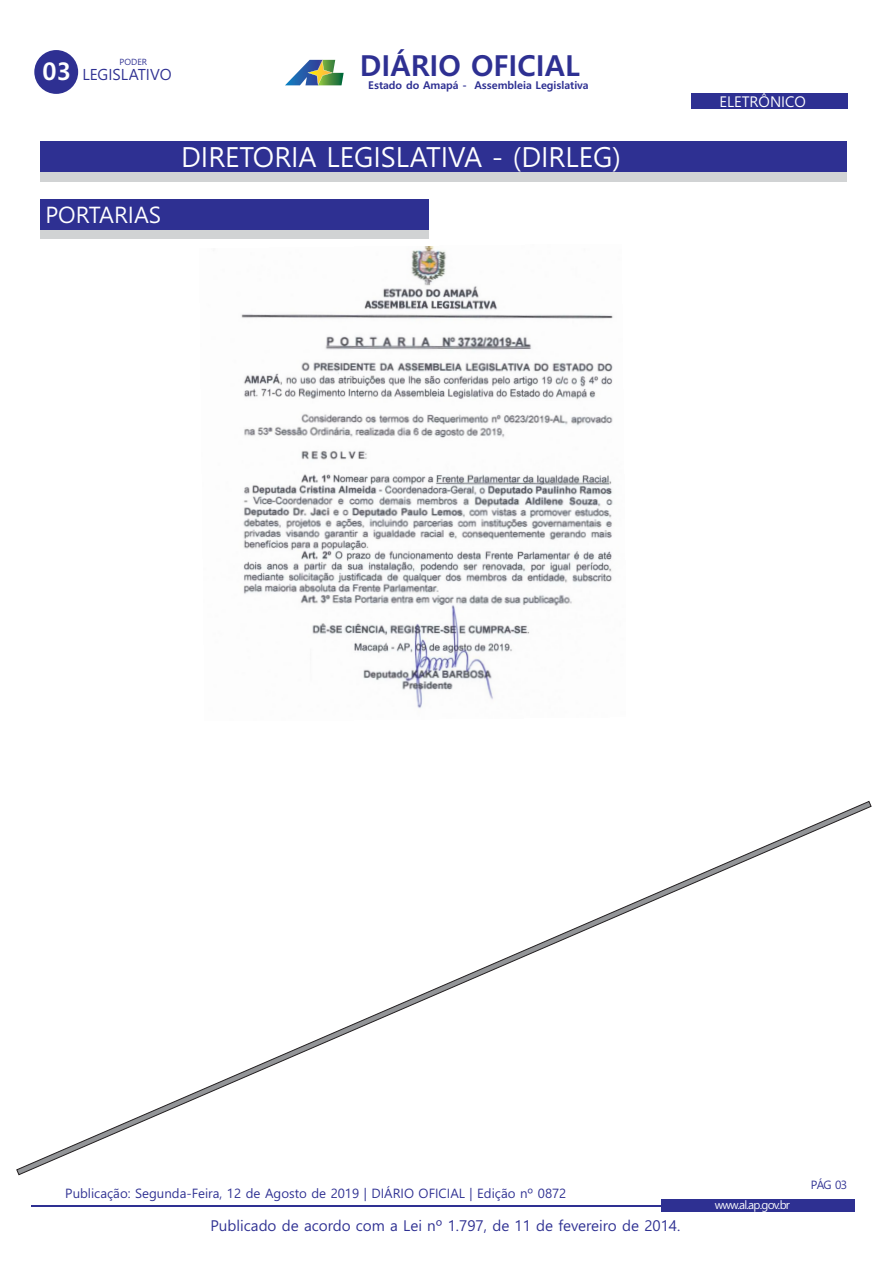
<style>
.page{position:relative;width:893px;height:1263px;background:#fff}
.page>*{position:absolute;margin:0;border:0;box-sizing:border-box;transform-origin:0 0}
.t1{font:700 28.8px "Malgun Gothic";color:#2e3092}
.t2{font:27.6px "Malgun Gothic";color:#fff}
.t3{font:700 24.3px "Malgun Gothic";color:#fff}
.t4{font:22.65px "Malgun Gothic";color:#fff}
.t5{font:15.3px "Malgun Gothic";color:#2e3092}
.t6{font:14.85px "Malgun Gothic";color:#2e3092}
.t7{font:14.7px "Malgun Gothic";color:#fff}
.t8{font:12.9px "Malgun Gothic";color:#2e3092}
.t9{font:11.55px "Malgun Gothic";letter-spacing:-.065em;color:#fff}
.t10{font:11.55px "Malgun Gothic";color:#2e3092}
.t11{font:700 10.65px "Malgun Gothic";color:#2e3092}
.t12{font:8.7px "Malgun Gothic";color:#2e3092}
</style>
<div class="page">
<hr style="left:31px;top:1205px;width:698px;height:1px;background:#2e3092">
<div style="left:661px;top:1199px;width:194px;height:13px;background:#2e3092"></div>
<svg style="left:285px;top:60px;width:59px;height:25px"></svg>
<div style="left:34px;top:50px;width:44px;height:44px;background:#2e3092;border-radius:50%"></div>
<div style="left:691px;top:93px;width:157px;height:16px;background:#2e3092"></div>
<div style="left:41px;top:156px;width:806px;height:26px;background:#d1d3d4"></div>
<div style="left:41px;top:142px;width:806px;height:30px;background:#2e3092"></div>
<div style="left:41px;top:214px;width:388px;height:25px;background:#d1d3d4"></div>
<div style="left:41px;top:199px;width:388px;height:30px;background:#2e3092"></div>
<svg style="left:16px;top:801px;width:856px;height:375px"></svg>
<img style="left:241px;top:246px;width:372px;height:463px">
<h3 class="t3" style="left:43px;top:61px;width:30px">03</h3>
<p class="t12" style="left:120px;top:58px;width:29px">PODER</p>
<p class="t5" style="left:82px;top:68px;width:91px">LEGISLATIVO</p>
<h1 class="t1" style="left:360px;top:53px;width:222px">DIÁRIO OFICIAL</h1>
<p class="t11" style="left:368px;top:80px;width:222px">Estado do Amapá - Assembleia Legislativa</p>
<h3 class="t4" style="left:45px;top:205px;width:117px">PORTARIAS</h3>
<h2 class="t2" style="left:181px;top:145px;width:386px">SECRETARIA LEGISLATIVA - (SE</h2>
<h2 class="t2" style="left:181px;top:145px;width:441px">DIRETORIA LEGISLATIVA - (DIRLEG)</h2>
<p class="t7" style="left:719px;top:96px;width:88px">ELETRÔNICO</p>
<p class="t8" style="left:65px;top:1188px;width:503px">Publicação: Segunda-Feira, 12 de Agosto de 2019 | DIÁRIO OFICIAL | Edição nº 0872</p>
<p class="t6" style="left:210px;top:1219px;width:471px">Publicado de acordo com a Lei nº 1.797, de 11 de fevereiro de 2014.</p>
<p class="t9" style="left:715px;top:1199px;width:77px">www.al.ap.gov.br</p>
<p class="t10" style="left:811px;top:1179px;width:38px">PÁG 03</p>
</div>
